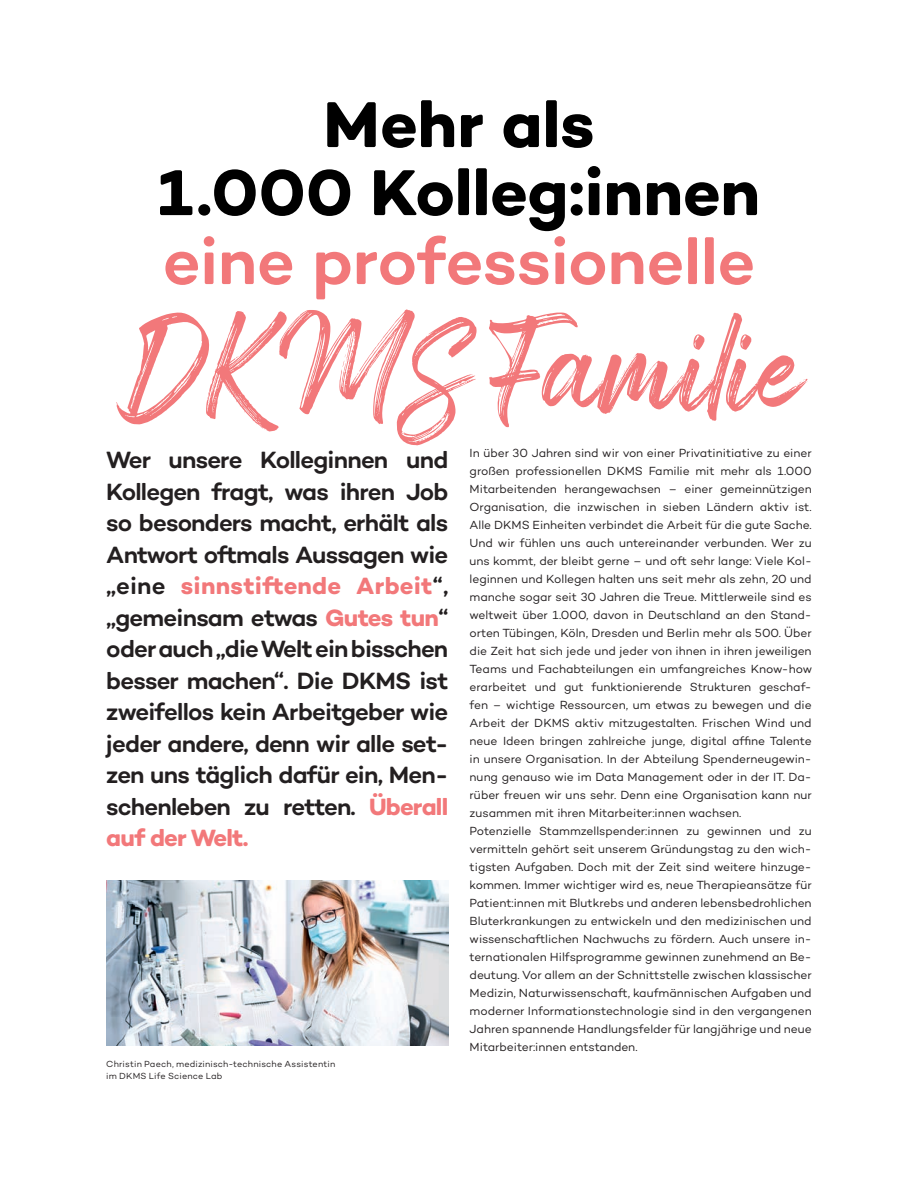
<style>
.page{position:relative;width:918px;height:1188px;background:#fff}
.page>*{position:absolute;margin:0;border:0;box-sizing:border-box;transform-origin:0 0}
.t1{font:124.5px "Arsilon";letter-spacing:-.025em;color:#f2787a}
.t2{font:700 66px "DKMS Custom";letter-spacing:-.005em;color:#000}
.t3{font:500 66px "DKMS Custom";letter-spacing:-.01em;color:#f2787a}
.t4{font:500 24px/31.5px "DKMS Custom";letter-spacing:-.035em;color:#231f20;text-align:justify}
.t5{font:12px/18px "DKMS Custom";letter-spacing:-.005em;color:#231f20}
.t6{font:9px/12px "DKMS Custom";letter-spacing:.015em;color:#231f20}
.s1{font-weight:700;color:#f2787a}
</style>
<div class="page">
<img style="left:106px;top:880px;width:342px;height:166px">
<h2 class="t2" style="left:323px;top:82px;width:273px">Mehr als</h2>
<h2 class="t2" style="left:158px;top:150px;width:604px">1.000 Kolleg:innen</h2>
<h2 class="t3" style="left:163px;top:220px;width:594px">eine professionelle</h2>
<h1 class="t1" style="left:116px;top:290px;width:687px">DKMS Familie</h1>
<p class="t4" style="left:106px;top:444px;width:344px">Wer unsere Kolleginnen und Kollegen fragt, was ihren Job so besonders macht, erhält als Antwort oftmals Aussagen wie „eine <span class="s1">sinnstiftende Arbeit</span>“, „gemeinsam etwas <span class="s1">Gutes tun</span>“ oder auch „die Welt ein bisschen besser machen“. Die DKMS ist zweifellos kein Arbeitgeber wie jeder andere, denn wir alle set&shy;zen uns täglich dafür ein, Men&shy;schenleben zu retten. <span class="s1">Überall auf der Welt.</span></p>
<p class="t6" style="left:106px;top:1058px;width:231px">Christin Paech, medizinisch-technische Assistentin im DKMS Life Science Lab</p>
<p class="t5" style="left:470px;top:444px;width:344px">In über 30 Jahren sind wir von einer Privatinitiative zu einer großen professionellen DKMS Familie mit mehr als 1.000<br>Mitarbeitenden herangewachsen – einer gemeinnützigen Organisation, die inzwischen in sieben Ländern aktiv ist.<br>Alle DKMS Einheiten verbindet die Arbeit für die gute Sache.<br>Und wir fühlen uns auch untereinander verbunden. Wer zu uns kommt, der bleibt gerne – und oft sehr lange: Viele Kol&shy;leginnen und Kollegen halten uns seit mehr als zehn, 20 und manche sogar seit 30 Jahren die Treue. Mittlerweile sind es weltweit über 1.000, davon in Deutschland an den Stand&shy;orten Tübingen, Köln, Dresden und Berlin mehr als 500. Über die Zeit hat sich jede und jeder von ihnen in ihren jeweiligen Teams und Fachabteilungen ein umfangreiches Know-how erarbeitet und gut funktionierende Strukturen geschaf&shy;fen – wichtige Ressourcen, um etwas zu bewegen und die Arbeit der DKMS aktiv mitzugestalten. Frischen Wind und neue Ideen bringen zahlreiche junge, digital affine Talente in unsere Organisation. In der Abteilung Spenderneugewin&shy;nung genauso wie im Data Management oder in der IT. Da&shy;rüber freuen wir uns sehr. Denn eine Organisation kann nur zusammen mit ihren Mitarbeiter:innen wachsen.<br>Potenzielle Stammzellspender:innen zu gewinnen und zu vermitteln gehört seit unserem Gründungstag zu den wich&shy;tigsten Aufgaben. Doch mit der Zeit sind weitere hinzuge&shy;kommen. Immer wichtiger wird es, neue Therapieansätze für Patient:innen mit Blutkrebs und anderen lebensbedrohlichen Bluterkrankungen zu entwickeln und den medizinischen und wissenschaftlichen Nachwuchs zu fördern. Auch unsere in&shy;ternationalen Hilfsprogramme gewinnen zunehmend an Be&shy;deutung. Vor allem an der Schnittstelle zwischen klassischer Medizin, Naturwissenschaft, kaufmännischen Aufgaben und moderner Informationstechnologie sind in den vergangenen Jahren spannende Handlungsfelder für langjährige und neue Mitarbeiter:innen entstanden.</p>
</div>
